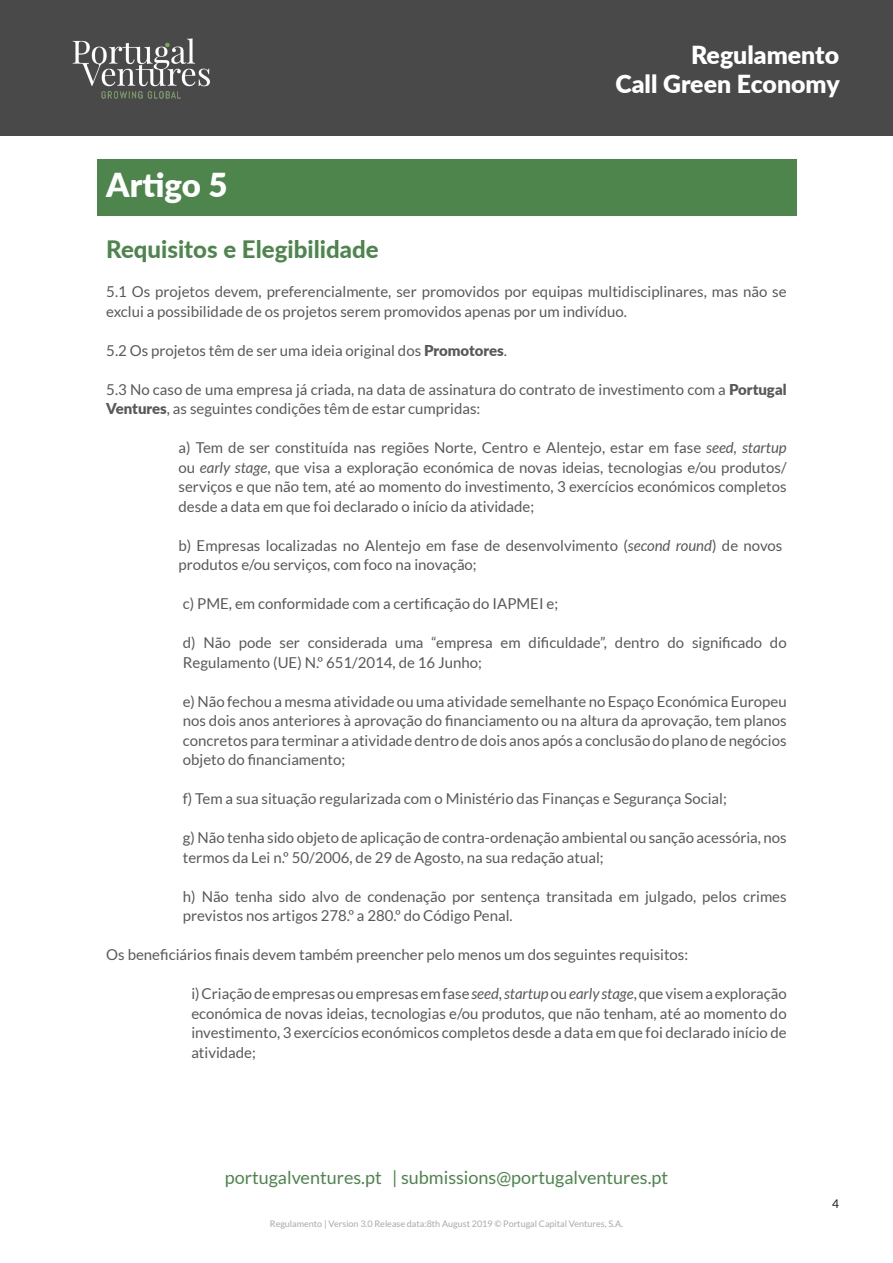
<style>
.page{position:relative;width:893px;height:1263px;background:#fff}
.page>*{position:absolute;margin:0;border:0;box-sizing:border-box;transform-origin:0 0}
.titulos_PV{font:900 33px "Lato";color:#fff}
.t1{font:900 24.9px/29.8px "Lato";color:#fff;text-align:right}
.subtitulos_PV{font:800 24px "Lato";color:#4d854d}
.t2{font:18px "Lato";color:#4d854d}
.bullets{font:15px/19.5px "Lato";color:#595959}
.t3{font:12px "Lato";color:#231f20}
.t4{font:9px "Lato";color:#a8a9ad}
.s1{font-weight:900}
.s2{font-style:italic}
</style>
<div class="page">
<div style="left:1px;top:1px;width:892px;height:135px;background:#494949"></div>
<img style="left:72px;top:38px;width:138px;height:61px">
<div style="left:97px;top:159px;width:700px;height:56px;background:#4d854d"></div>
<h2 class="t1" style="left:615px;top:38px;width:226px">Regulamento<br>Call Green Economy</h2>
<p class="titulos_PV" style="left:106px;top:160px;width:123px">Artigo 5</p>
<p class="subtitulos_PV" style="left:106px;top:232px;width:274px">Requisitos e Elegibilidade</p>
<p class="bullets" style="left:106px;top:282px;width:682px">5.1 Os projetos devem, preferencialmente, ser promovidos por equipas multidisciplinares, mas não se exclui a possibilidade de os projetos serem promovidos apenas por um indivíduo.</p>
<p class="bullets" style="left:106px;top:340px;width:402px">5.2 Os projetos têm de ser uma ideia original dos <span class="s1">Promotores</span>.</p>
<p class="bullets" style="left:106px;top:379px;width:682px">5.3 No caso de uma empresa já criada, na data de assinatura do contrato de investimento com a <span class="s1">Portugal<br>Ventures</span>, as seguintes condições têm de estar cumpridas:</p>
<p class="bullets" style="left:179px;top:438px;width:610px;text-align:justify">a) Tem de ser constituída nas regiões Norte, Centro e Alentejo, estar em fase <span class="s2">seed, startup </span>ou <span class="s2">early stage</span>, que visa a exploração económica de novas ideias, tecnologias e/ou produtos/ serviços e que não tem, até ao momento do investimento, 3 exercícios económicos completos desde a data em que foi declarado o início da atividade;</p>
<p class="bullets" style="left:179px;top:535px;width:605px">b) Empresas localizadas no Alentejo em fase de desenvolvimento (<span class="s2">second round</span>) de novos produtos e/ou serviços, com foco na inovação;</p>
<p class="bullets" style="left:183px;top:594px;width:377px">c) PME, em conformidade com a certificação do IAPMEI e;</p>
<p class="bullets" style="left:183px;top:633px;width:605px">d) Não pode ser considerada uma “empresa em dificuldade”, dentro do significado do<br>Regulamento (UE) N.º 651/2014, de 16 Junho;</p>
<p class="bullets" style="left:183px;top:691px;width:605px;text-align:justify">e) Não fechou a mesma atividade ou uma atividade semelhante no Espaço Económica Europeu nos dois anos anteriores à aprovação do financiamento ou na altura da aprovação, tem planos concretos para terminar a atividade dentro de dois anos após a conclusão do plano de negócios objeto do financiamento;</p>
<p class="bullets" style="left:183px;top:789px;width:545px">f) Tem a sua situação regularizada com o Ministério das Finanças e Segurança Social;</p>
<p class="bullets" style="left:183px;top:828px;width:605px">g) Não tenha sido objeto de aplicação de contra-ordenação ambiental ou sanção acessória, nos termos da Lei n.º 50/2006, de 29 de Agosto, na sua redação atual;</p>
<p class="bullets" style="left:183px;top:886px;width:605px">h) Não tenha sido alvo de condenação por sentença transitada em julgado, pelos crimes previstos nos artigos 278.º a 280.º do Código Penal.</p>
<p class="bullets" style="left:106px;top:945px;width:583px">Os beneficiários finais devem também preencher pelo menos um dos seguintes requisitos:</p>
<p class="bullets" style="left:191px;top:984px;width:597px;text-align:justify">i) Criação de empresas ou empresas em fase <span class="s2">seed, startup</span> ou <span class="s2">early stage</span>, que visem a exploração económica de novas ideias, tecnologias e/ou produtos, que não tenham, até ao momento do investimento, 3 exercícios económicos completos desde a data em que foi declarado início de atividade;</p>
<p class="t2" style="left:225px;top:1167px;width:445px">portugalventures.pt | submissions@portugalventures.pt</p>
<p class="t4" style="left:270px;top:1219px;width:355px">Regulamento | Version 3.0 Release data:8th August 2019 © Portugal Capital Ventures, S.A.</p>
<p class="t3" style="left:832px;top:1197px;width:8px">4</p>
</div>
